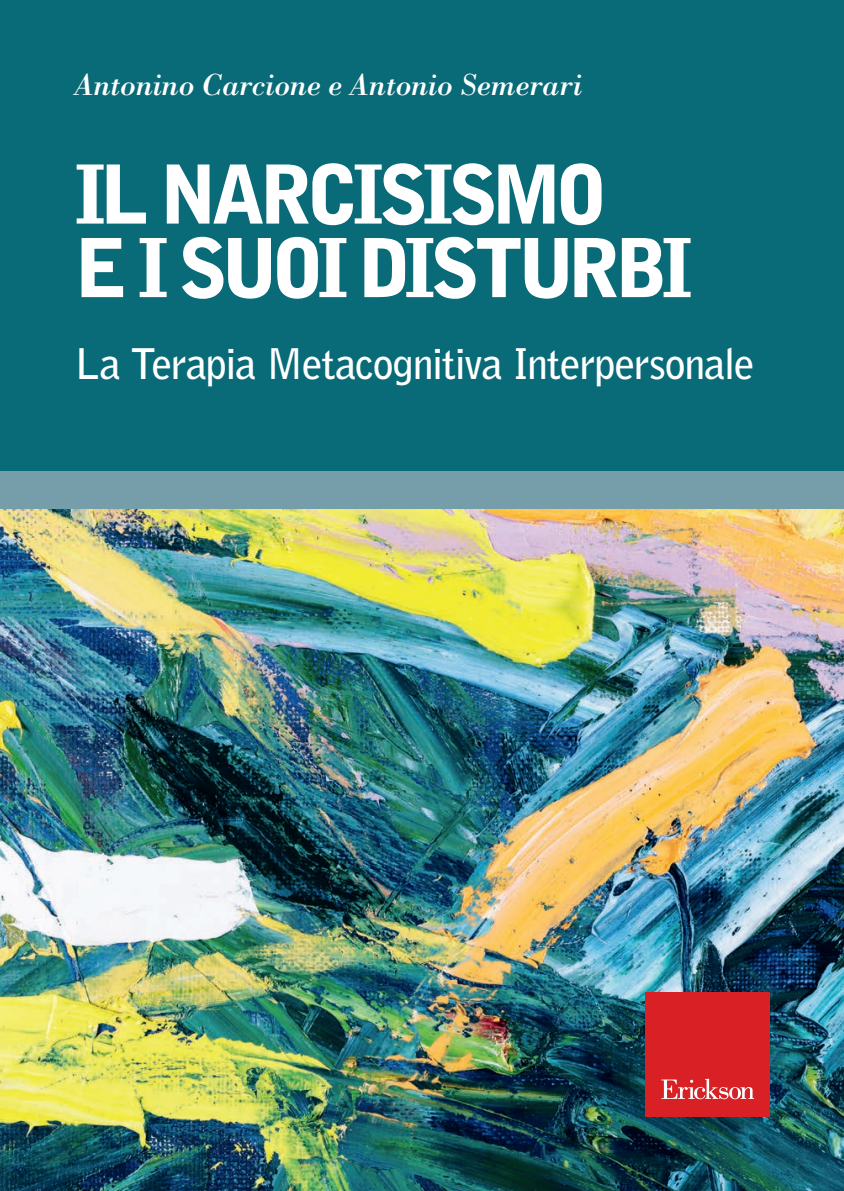
<style>
.page{position:relative;width:844px;height:1191px;background:#fff}
.page>*{position:absolute;margin:0;border:0;box-sizing:border-box;transform-origin:0 0}
.t1{font:900 80.5px/73.5px "Bell Gothic Std";letter-spacing:-.08em;color:#fff}
.t2{font:700 42px "Bell Gothic Std";letter-spacing:-.03em;color:#fff}
.t3{font:italic 31.5px "Bodoni Std";letter-spacing:-.015em;color:#fff}
</style>
<div class="page">
<div style="left:0;top:0;width:843px;height:508px;background:#096a78"></div>
<img style="left:0;top:508px;width:843px;height:683px">
<div style="left:0;top:471px;width:843px;height:37px;background:#769eaa"></div>
<div style="left:645px;top:992px;width:124px;height:124px;background:#d82025"></div>
<svg style="left:661px;top:1078px;width:93px;height:21px"></svg>
<p class="t3" style="left:74px;top:66px;width:509px">Antonino Carcione e Antonio Semerari</p>
<h1 class="t1" style="left:74px;top:159px;width:619px">IL NARCISISMO<br>E I SUOI DISTURBI</h1>
<p class="t2" style="left:74px;top:338px;width:681px">La Terapia Metacognitiva Interpersonale</p>
</div>
